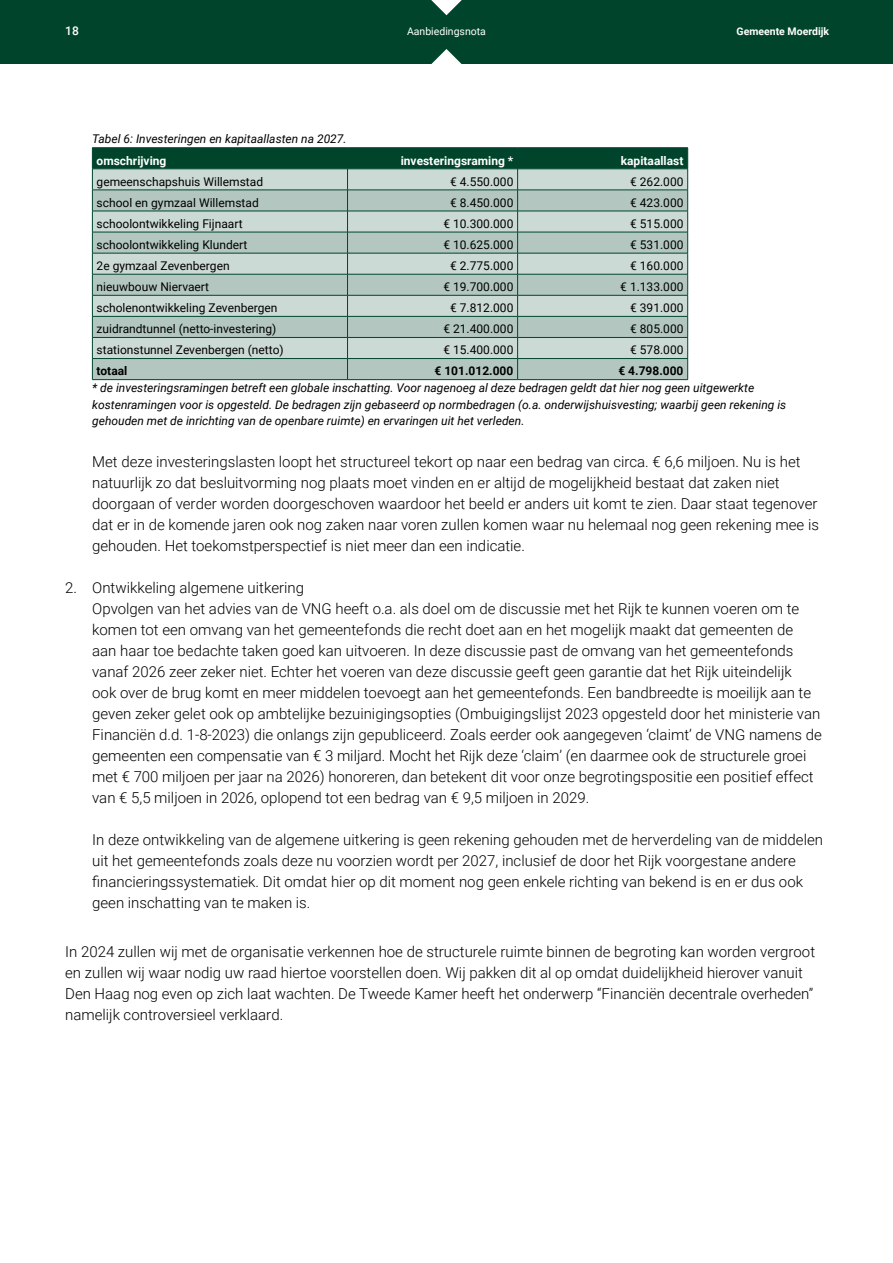
<style>
.page{position:relative;width:893px;height:1263px;background:#fff}
.page>*{position:absolute;margin:0;border:0;box-sizing:border-box;transform-origin:0 0}
.t1{font:300 15px/21px "Roboto";color:#000}
.t2{font:12px "Roboto";color:#000}
.t3{font:italic 12px/16.5px "Roboto";color:#000}
.t4{font:700 12px "Roboto";color:#fff}
.t5{font:700 12px "Roboto";color:#000}
.t6{font:500 12px "Roboto";color:#fff}
.t7{font:700 10.5px "Roboto";color:#fff}
.t8{font:10.5px "Roboto";color:#fff}
</style>
<div class="page">
<hr style="left:92px;top:379px;width:256px;height:1px;background:#00452b">
<hr style="left:348px;top:379px;width:170px;height:1px;background:#00452b">
<hr style="left:518px;top:379px;width:170px;height:1px;background:#00452b">
<hr style="left:92px;top:147px;width:256px;height:1px;background:#00452b">
<hr style="left:348px;top:147px;width:170px;height:1px;background:#00452b">
<hr style="left:518px;top:147px;width:170px;height:1px;background:#00452b">
<svg style="left:92px;top:148px;width:596px;height:231px;background:#a5bdb5"></svg>
<hr style="left:92px;top:169px;width:256px;height:1px;background:#00452b">
<hr style="left:348px;top:169px;width:170px;height:1px;background:#00452b">
<hr style="left:518px;top:169px;width:170px;height:1px;background:#00452b">
<div style="left:0;top:0;width:893px;height:64px;background:#00452b"></div>
<svg style="left:431px;top:49px;width:31px;height:15px"></svg>
<svg style="left:431px;top:0;width:31px;height:15px"></svg>
<p class="t6" style="left:65px;top:23px;width:15px">18</p>
<p class="t8" style="left:407px;top:24px;width:80px">Aanbiedingsnota</p>
<p class="t7" style="left:736px;top:24px;width:94px">Gemeente Moerdijk</p>
<p class="t3" style="left:92px;top:130px;width:256px">Tabel 6: Investeringen en kapitaallasten na 2027.</p>
<p class="t4" style="left:97px;top:152px;width:71px">omschrijving</p>
<p class="t4" style="left:401px;top:152px;width:114px">investeringsraming *</p>
<p class="t4" style="left:621px;top:152px;width:64px">kapitaallast</p>
<p class="t2" style="left:97px;top:173px;width:168px">gemeenschapshuis Willemstad</p>
<p class="t2" style="left:450px;top:173px;width:65px">€ 4.550.000</p>
<p class="t2" style="left:630px;top:173px;width:55px">€ 262.000</p>
<p class="t2" style="left:97px;top:194px;width:164px">school en gymzaal Willemstad</p>
<p class="t2" style="left:450px;top:194px;width:65px">€ 8.450.000</p>
<p class="t2" style="left:630px;top:194px;width:55px">€ 423.000</p>
<p class="t2" style="left:97px;top:215px;width:148px">schoolontwikkeling Fijnaart</p>
<p class="t2" style="left:443px;top:215px;width:71px">€ 10.300.000</p>
<p class="t2" style="left:630px;top:215px;width:55px">€ 515.000</p>
<p class="t2" style="left:97px;top:236px;width:152px">schoolontwikkeling Klundert</p>
<p class="t2" style="left:443px;top:236px;width:71px">€ 10.625.000</p>
<p class="t2" style="left:630px;top:236px;width:55px">€ 531.000</p>
<p class="t2" style="left:97px;top:257px;width:134px">2e gymzaal Zevenbergen</p>
<p class="t2" style="left:450px;top:257px;width:65px">€ 2.775.000</p>
<p class="t2" style="left:630px;top:257px;width:55px">€ 160.000</p>
<p class="t2" style="left:97px;top:278px;width:114px">nieuwbouw Niervaert</p>
<p class="t2" style="left:443px;top:278px;width:71px">€ 19.700.000</p>
<p class="t2" style="left:620px;top:278px;width:65px">€ 1.133.000</p>
<p class="t2" style="left:97px;top:299px;width:182px">scholenontwikkeling Zevenbergen</p>
<p class="t2" style="left:450px;top:299px;width:65px">€ 7.812.000</p>
<p class="t2" style="left:630px;top:299px;width:55px">€ 391.000</p>
<p class="t2" style="left:97px;top:321px;width:181px">zuidrandtunnel (netto-investering)</p>
<p class="t2" style="left:443px;top:321px;width:71px">€ 21.400.000</p>
<p class="t2" style="left:630px;top:321px;width:55px">€ 805.000</p>
<p class="t2" style="left:97px;top:342px;width:189px">stationstunnel Zevenbergen (netto)</p>
<p class="t2" style="left:443px;top:342px;width:71px">€ 15.400.000</p>
<p class="t2" style="left:630px;top:342px;width:55px">€ 578.000</p>
<p class="t5" style="left:97px;top:363px;width:32px">totaal</p>
<p class="t5" style="left:435px;top:363px;width:80px">€ 101.012.000</p>
<p class="t5" style="left:618px;top:363px;width:67px">€ 4.798.000</p>
<p class="t3" style="left:92px;top:379px;width:696px">* de investeringsramingen betreft een globale inschatting. Voor nagenoeg al deze bedragen geldt dat hier nog geen uitgewerkte kostenramingen voor is opgesteld. De bedragen zijn gebaseerd op normbedragen (o.a. onderwijshuisvesting; waarbij geen rekening is gehouden met de inrichting van de openbare ruimte) en ervaringen uit het verleden.</p>
<p class="t1" style="left:92px;top:451px;width:728px">Met deze investeringslasten loopt het structureel tekort op naar een bedrag van circa. € 6,6 miljoen. Nu is het natuurlijk zo dat besluitvorming nog plaats moet vinden en er altijd de mogelijkheid bestaat dat zaken niet doorgaan of verder worden doorgeschoven waardoor het beeld er anders uit komt te zien. Daar staat tegenover dat er in de komende jaren ook nog zaken naar voren zullen komen waar nu helemaal nog geen rekening mee is gehouden. Het toekomstperspectief is niet meer dan een indicatie.</p>
<p class="t1" style="left:92px;top:577px;width:731px;text-indent:-27px">2. Ontwikkeling algemene uitkering<br>Opvolgen van het advies van de VNG heeft o.a. als doel om de discussie met het Rijk te kunnen voeren om te komen tot een omvang van het gemeentefonds die recht doet aan en het mogelijk maakt dat gemeenten de<br>aan haar toe bedachte taken goed kan uitvoeren. In deze discussie past de omvang van het gemeentefonds vanaf 2026 zeer zeker niet. Echter het voeren van deze discussie geeft geen garantie dat het Rijk uiteindelijk<br>ook over de brug komt en meer middelen toevoegt aan het gemeentefonds. Een bandbreedte is moeilijk aan te geven zeker gelet ook op ambtelijke bezuinigingsopties (Ombuigingslijst 2023 opgesteld door het ministerie van Financiën d.d. 1-8-2023) die onlangs zijn gepubliceerd. Zoals eerder ook aangegeven ‘claimt’ de VNG namens de gemeenten een compensatie van € 3 miljard. Mocht het Rijk deze ‘claim’ (en daarmee ook de structurele groei met € 700 miljoen per jaar na 2026) honoreren, dan betekent dit voor onze begrotingspositie een positief effect van € 5,5 miljoen in 2026, oplopend tot een bedrag van € 9,5 miljoen in 2029.</p>
<p class="t1" style="left:92px;top:829px;width:732px">In deze ontwikkeling van de algemene uitkering is geen rekening gehouden met de herverdeling van de middelen uit het gemeentefonds zoals deze nu voorzien wordt per 2027, inclusief de door het Rijk voorgestane andere financieringssystematiek. Dit omdat hier op dit moment nog geen enkele richting van bekend is en er dus ook geen inschatting van te maken is.</p>
<p class="t1" style="left:65px;top:941px;width:751px">In 2024 zullen wij met de organisatie verkennen hoe de structurele ruimte binnen de begroting kan worden vergroot en zullen wij waar nodig uw raad hiertoe voorstellen doen. Wij pakken dit al op omdat duidelijkheid hierover vanuit Den Haag nog even op zich laat wachten. De Tweede Kamer heeft het onderwerp “Financiën decentrale overheden” namelijk controversieel verklaard.</p>
</div>
